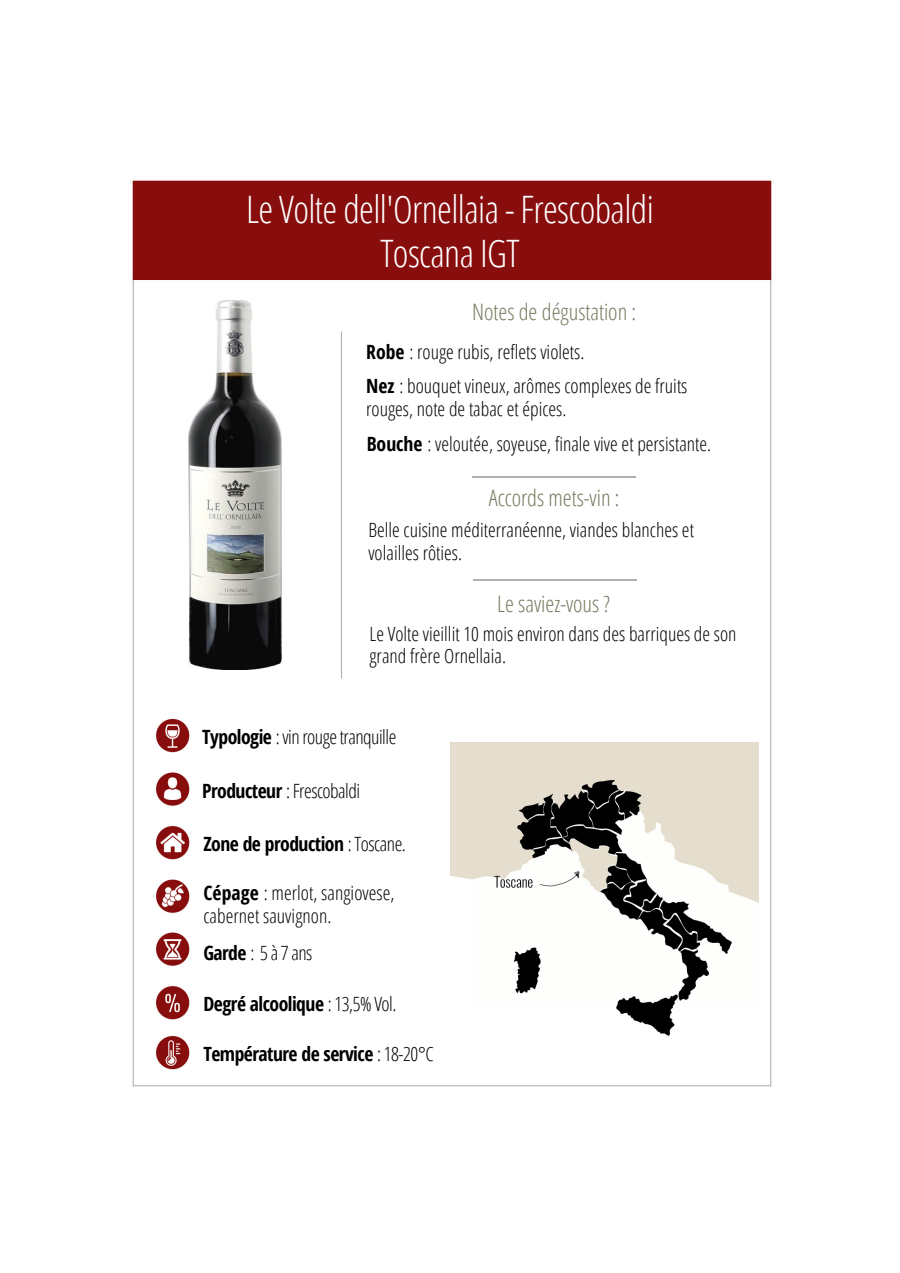
<style>
.page{position:relative;width:900px;height:1273px;background:#fff}
.page>*{position:absolute;margin:0;border:0;box-sizing:border-box;transform-origin:0 0}
.t1{font:300 37.8px/44.2px "Open Sans Condensed";letter-spacing:-.015em;color:#fff;text-align:center}
.t2{font:300 22.65px "Open Sans Condensed";color:#727b5c}
.t3{font:300 19.65px/22.6px "Open Sans Condensed";color:#000}
.t4{font:700 19.65px "Open Sans Condensed";letter-spacing:-.025em;color:#000}
.t5{font:300 19.65px "Open Sans Condensed";letter-spacing:-.025em;color:#000}
.s1{font-weight:700}
.s2{font-weight:300}
</style>
<div class="page">
<img style="left:132px;top:180px;width:640px;height:907px">
<img style="left:472px;top:476px;width:163px;height:1px">
<img style="left:474px;top:579px;width:163px;height:1px">
<img style="left:451px;top:743px;width:307px;height:307px">
<img style="left:189px;top:300px;width:92px;height:369px">
<h1 class="t1" style="left:246px;top:186px;width:409px">Le Volte dell'Ornellaia - Frescobaldi<br>Toscana IGT</h1>
<p class="t2" style="left:472px;top:296px;width:166px">Notes de dégustation :</p>
<p class="t3" style="left:366px;top:335px;width:323px;line-height:33.8px"><span class="s1">Robe</span> : rouge rubis, reflets violets.<br><span class="s1">Nez</span> : bouquet vineux, arômes complexes de fruits</p>
<p class="t3" style="left:366px;top:390px;width:346px;line-height:35.4px">rouges, note de tabac et épices.<br><span class="s1">Bouche</span> : veloutée, soyeuse, finale vive et persistante.</p>
<p class="t2" style="left:489px;top:482px;width:132px">Accords mets-vin :</p>
<p class="t3" style="left:368px;top:518px;width:327px">Belle cuisine méditerranéenne, viandes blanches et volailles rôties.</p>
<p class="t2" style="left:497px;top:588px;width:114px">Le saviez-vous ?</p>
<p class="t3" style="left:370px;top:621px;width:369px">Le Volte vieillit 10 mois environ dans des barriques de son grand frère Ornellaia.</p>
<p class="t5" style="left:202px;top:723px;width:196px"><span class="s1">Typologie</span> : vin rouge tranquille</p>
<p class="t5" style="left:202px;top:776px;width:160px"><span class="s1">Producteur</span> : Frescobaldi</p>
<p class="t4" style="left:203px;top:830px;width:204px">Zone de production <span class="s2">: Toscane.</span></p>
<p class="t3" style="left:203px;top:880px;width:193px;line-height:23.7px"><span class="s1">Cépage</span> : merlot, sangiovese, cabernet sauvignon.</p>
<p class="t3" style="left:203px;top:940px;width:111px"><span class="s1">Garde</span> : 5 à 7 ans</p>
<p class="t4" style="left:203px;top:990px;width:194px">Degré alcoolique <span class="s2">: 13,5% Vol.</span></p>
<p class="t4" style="left:203px;top:1040px;width:232px">Température de service <span class="s2">: 18-20°C</span></p>
</div>
